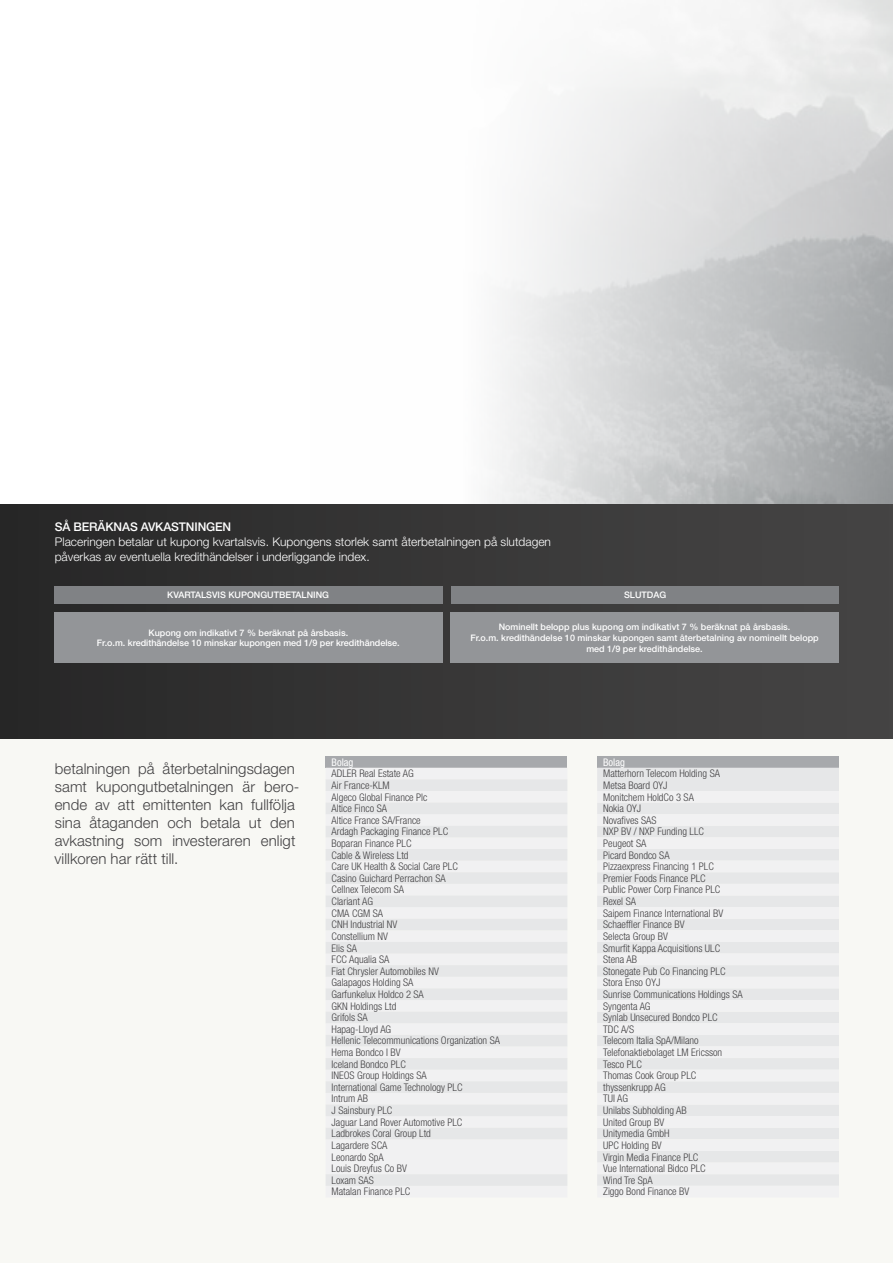
<style>
.page{position:relative;width:893px;height:1263px;background:#fff}
.page>*{position:absolute;margin:0;border:0;box-sizing:border-box;transform-origin:0 0}
.t1{font:300 15px/18px "Helvetica Neue LT Std";letter-spacing:.005em;color:#414042}
.t2{font:300 12px/15px "Helvetica Neue LT Std";color:#fff}
.t3{font:500 12px "Helvetica Neue LT Std";letter-spacing:-.01em;color:#fff}
.t4{font:300 condensed 10.5px/11.6px "Helvetica Neue LT Std";color:#414042}
.t5{font:condensed 10.5px "Helvetica Neue LT Std";color:#fff}
.t6{font:500 9px/10.5px "Helvetica Neue LT Std";color:#fff;text-align:center}
</style>
<div class="page">
<div style="left:0;top:730px;width:893px;height:533px;background:#f8f8f4"></div>
<div style="left:0;top:504px;width:893px;height:234px;background:linear-gradient(to right,#282828,#474646)"></div>
<div style="left:54px;top:586px;width:388px;height:18px;background:#808285"></div>
<div style="left:451px;top:586px;width:388px;height:18px;background:#808285"></div>
<div style="left:54px;top:613px;width:389px;height:50px;background:#939598"></div>
<div style="left:450px;top:613px;width:389px;height:50px;background:#939598"></div>
<div style="left:326px;top:756px;width:241px;height:12px;background:#a7a9ac"></div>
<div style="left:326px;top:779px;width:241px;height:407px;background:#eee"></div>
<div style="left:597px;top:756px;width:242px;height:12px;background:#a7a9ac"></div>
<div style="left:597px;top:768px;width:242px;height:23px;background:#e6e7e8"></div>
<div style="left:597px;top:803px;width:242px;height:383px;background:#eceded"></div>
<p class="t3" style="left:55px;top:519px;width:178px">SÅ BERÄKNAS AVKASTNINGEN</p>
<p class="t2" style="left:55px;top:534px;width:498px">Placeringen betalar ut kupong kvartalsvis. Kupongens storlek samt återbetalningen på slutdagen påverkas av eventuella kredithändelser i underliggande index.</p>
<p class="t6" style="left:167px;top:590px;width:163px">KVARTALSVIS KUPONGUTBETALNING</p>
<p class="t6" style="left:624px;top:590px;width:44px">SLUTDAG</p>
<p class="t6" style="left:97px;top:627px;width:304px">Kupong om indikativt 7 % beräknat på årsbasis.<br>Fr.o.m. kredithändelse 10 minskar kupongen med 1/9 per kredithändelse.</p>
<p class="t6" style="left:470px;top:622px;width:350px">Nominellt belopp plus kupong om indikativt 7 % beräknat på årsbasis.<br>Fr.o.m. kredithändelse 10 minskar kupongen samt återbetalning av nominellt belopp med 1/9 per kredithändelse.</p>
<h1 class="t1" style="left:55px;top:759px;width:246px">betalningen på återbetalningsdagen samt kupongutbetalningen är bero&shy;ende av att emittenten kan fullfölja sina åtaganden och betala ut den avkastning som investeraren enligt villkoren har rätt till.</h1>
<p class="t5" style="left:332px;top:756px;width:23px">Bolag</p>
<p class="t4" style="left:332px;top:768px;width:170px">ADLER Real Estate AG<br>Air France-KLM<br>Algeco Global Finance Plc<br>Altice Finco SA<br>Altice France SA/France<br>Ardagh Packaging Finance PLC<br>Boparan Finance PLC<br>Cable &amp; Wireless Ltd<br>Care UK Health &amp; Social Care PLC<br>Casino Guichard Perrachon SA<br>Cellnex Telecom SA<br>Clariant AG<br>CMA CGM SA<br>CNH Industrial NV<br>Constellium NV<br>Elis SA<br>FCC Aqualia SA<br>Fiat Chrysler Automobiles NV<br>Galapagos Holding SA<br>Garfunkelux Holdco 2 SA<br>GKN Holdings Ltd<br>Grifols SA<br>Hapag-Lloyd AG<br>Hellenic Telecommunications Organization SA<br>Hema Bondco I BV<br>Iceland Bondco PLC<br>INEOS Group Holdings SA<br>International Game Technology PLC<br>Intrum AB<br>J Sainsbury PLC<br>Jaguar Land Rover Automotive PLC<br>Ladbrokes Coral Group Ltd<br>Lagardere SCA<br>Leonardo SpA<br>Louis Dreyfus Co BV<br>Loxam SAS<br>Matalan Finance PLC</p>
<p class="t5" style="left:603px;top:756px;width:23px">Bolag</p>
<p class="t4" style="left:603px;top:768px;width:141px">Matterhorn Telecom Holding SA<br>Metsa Board OYJ<br>Monitchem HoldCo 3 SA<br>Nokia OYJ<br>Novafives SAS<br>NXP BV / NXP Funding LLC<br>Peugeot SA<br>Picard Bondco SA<br>Pizzaexpress Financing 1 PLC<br>Premier Foods Finance PLC<br>Public Power Corp Finance PLC<br>Rexel SA<br>Saipem Finance International BV<br>Schaeffler Finance BV<br>Selecta Group BV<br>Smurfit Kappa Acquisitions ULC<br>Stena AB<br>Stonegate Pub Co Financing PLC<br>Stora Enso OYJ<br>Sunrise Communications Holdings SA<br>Syngenta AG<br>Synlab Unsecured Bondco PLC<br>TDC A/S<br>Telecom Italia SpA/Milano<br>Telefonaktiebolaget LM Ericsson<br>Tesco PLC<br>Thomas Cook Group PLC thyssenkrupp AG<br>TUI AG<br>Unilabs Subholding AB<br>United Group BV<br>Unitymedia GmbH<br>UPC Holding BV<br>Virgin Media Finance PLC<br>Vue International Bidco PLC<br>Wind Tre SpA<br>Ziggo Bond Finance BV</p>
</div>
